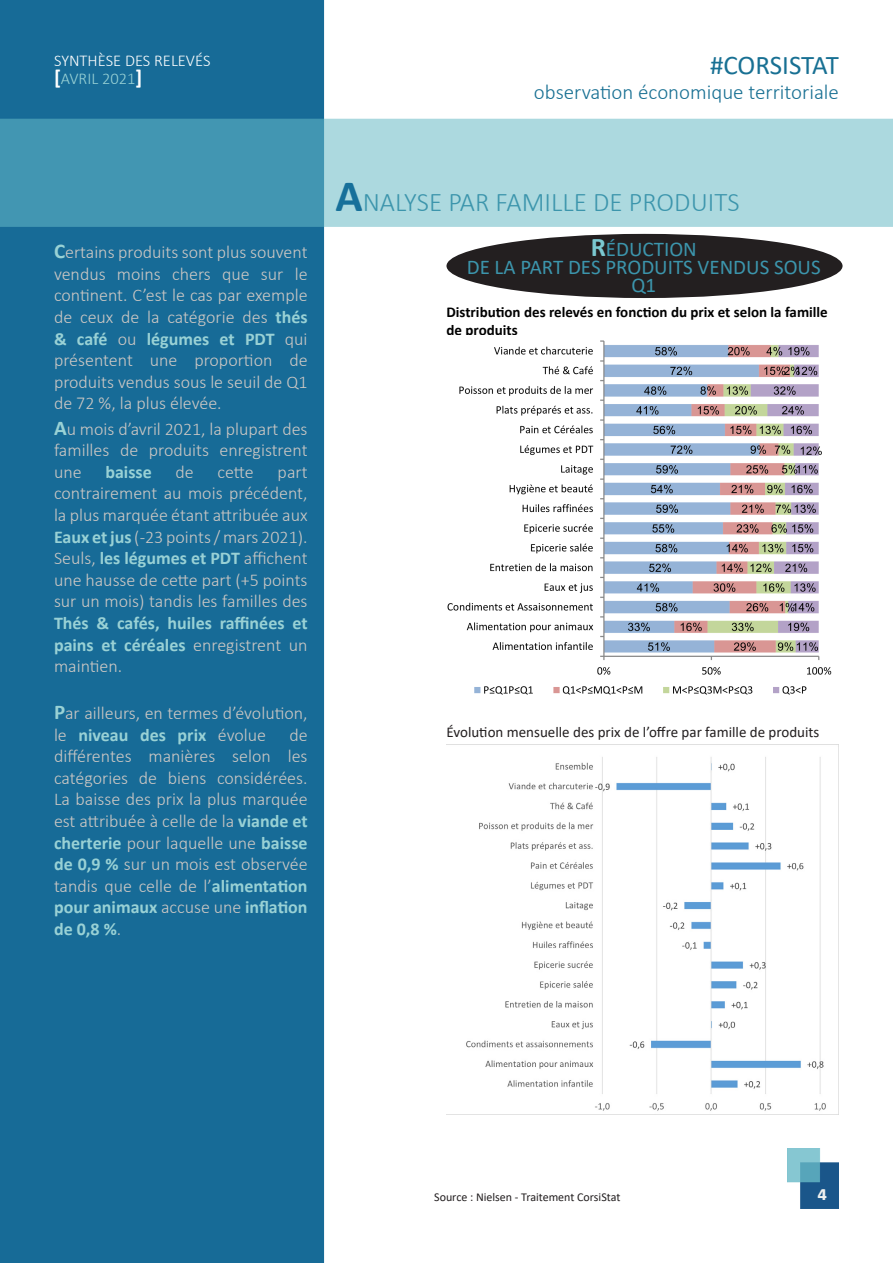
<style>
.page{position:relative;width:893px;height:1263px;background:#fff}
.page>*{position:absolute;margin:0;border:0;box-sizing:border-box;transform-origin:0 0}
.t1{font:300 27px "Calibri";color:#3c95ac}
.t2{font:27px "Calibri";letter-spacing:-.005em;color:#187093}
.t3{font:21px/18px "Calibri";color:#3c95ac;text-align:center}
.t4{font:300 21px "Calibri";color:#187093}
.t5{font:700 21px "Calibri";color:#eef0ef}
.t6{font:300 18px/21.6px "Calibri";color:#cdc8c4;text-align:justify}
.t7{font:700 18px "Calibri";color:#99d1d5}
.t8{font:300 16.5px "Calibri";color:#fff}
.t9{font:300 16.5px "Calibri";color:#99d2d5}
.t10{font:700 15px/18px "Calibri";color:#000}
.t11{font:15px "Calibri";color:#231f20}
.t12{font:12px "Calibri";color:#231f20}
.s1{font-weight:700;font-size:21px;color:#fff}
.s2{font-weight:700;font-size:21px;color:#99d2d5}
.s3{font-weight:700;color:#99d1d5}
.s4{font-weight:700;font-size:45px;color:#17709a}
.s5{font-weight:700;font-size:27px;color:#7bc8d0}
</style>
<div class="page">
<img style="left:0;top:0;width:893px;height:1263px">
<div style="left:446px;top:234px;width:396px;height:64px;background:#231f20;border-radius:50%"></div>
<img style="left:787px;top:1148px;width:52px;height:61px">
<img style="left:446px;top:336px;width:393px;height:378px">
<img style="left:446px;top:744px;width:393px;height:370px">
<p class="t8" style="left:54px;top:51px;width:158px">SYNTHÈSE DES RELEVÉS</p>
<p class="t9" style="left:54px;top:69px;width:90px"><span class="s1">[</span>AVRIL 2021<span class="s1">]</span></p>
<p class="t2" style="left:710px;top:47px;width:130px">#CORSISTAT</p>
<p class="t4" style="left:534px;top:79px;width:307px">observation économique territoriale</p>
<p class="t6" style="left:54px;top:241px;width:255px"><span class="s2">C</span>ertains produits sont plus souvent vendus moins chers que sur le continent. C’est le cas par exemple de ceux de la catégorie des <span class="s3">thés &amp; café</span> ou <span class="s3">légumes et PDT</span> qui présentent une proportion de produits vendus sous le seuil de Q1 de 72 %, la plus élevée.</p>
<p class="t6" style="left:54px;top:418px;width:255px"><span class="s2">A</span>u mois d’avril 2021, la plupart des familles de produits enregistrent une</p>
<p class="t7" style="left:105px;top:459px;width:48px">baisse</p>
<p class="t6" style="left:175px;top:461px;width:20px">de</p>
<p class="t6" style="left:217px;top:461px;width:38px">cette</p>
<p class="t6" style="left:54px;top:461px;width:255px;text-indent:224px">part contrairement au mois précédent, la plus marquée étant attribuée aux <span class="s3">Eaux et jus</span> (-23 points / mars 2021).<br>Seuls, <span class="s3">les légumes et PDT</span> affichent une hausse de cette part (+5 points sur un mois) tandis les familles des <span class="s3">Thés &amp; cafés, huiles raffinées et pains et céréales</span> enregistrent un maintien.</p>
<p class="t6" style="left:54px;top:702px;width:255px"><span class="s2">P</span>ar ailleurs, en termes d’évolution, le <span class="s3">niveau des prix</span> évolue</p>
<p class="t6" style="left:54px;top:724px;width:255px;text-indent:235px">de différentes manières selon les catégories de biens considérées.<br>La baisse des prix la plus marquée est attribuée à celle de la <span class="s3">viande et cherterie</span> pour laquelle une <span class="s3">baisse de 0,9 %</span> sur un mois est observée tandis que celle de l’<span class="s3">alimentation pour animaux</span> accuse une <span class="s3">inflation de 0,8 %</span>.</p>
<p class="t1" style="left:335px;top:185px;width:406px"><span class="s4">A</span>NALYSE PAR FAMILLE DE PRODUITS</p>
<p class="t3" style="left:467px;top:239px;width:355px"><span class="s5">R</span>ÉDUCTION<br>DE LA PART DES PRODUITS VENDUS SOUS<br>Q1</p>
<p class="t10" style="left:446px;top:303px;width:383px">Distribution des relevés en fonction du prix et selon la famille de produits</p>
<p class="t11" style="left:446px;top:721px;width:374px">Évolution mensuelle des prix de l’offre par famille de produits</p>
<p class="t12" style="left:434px;top:1189px;width:188px">Source : Nielsen - Traitement CorsiStat</p>
<p class="t5" style="left:817px;top:1178px;width:11px">4</p>
</div>
